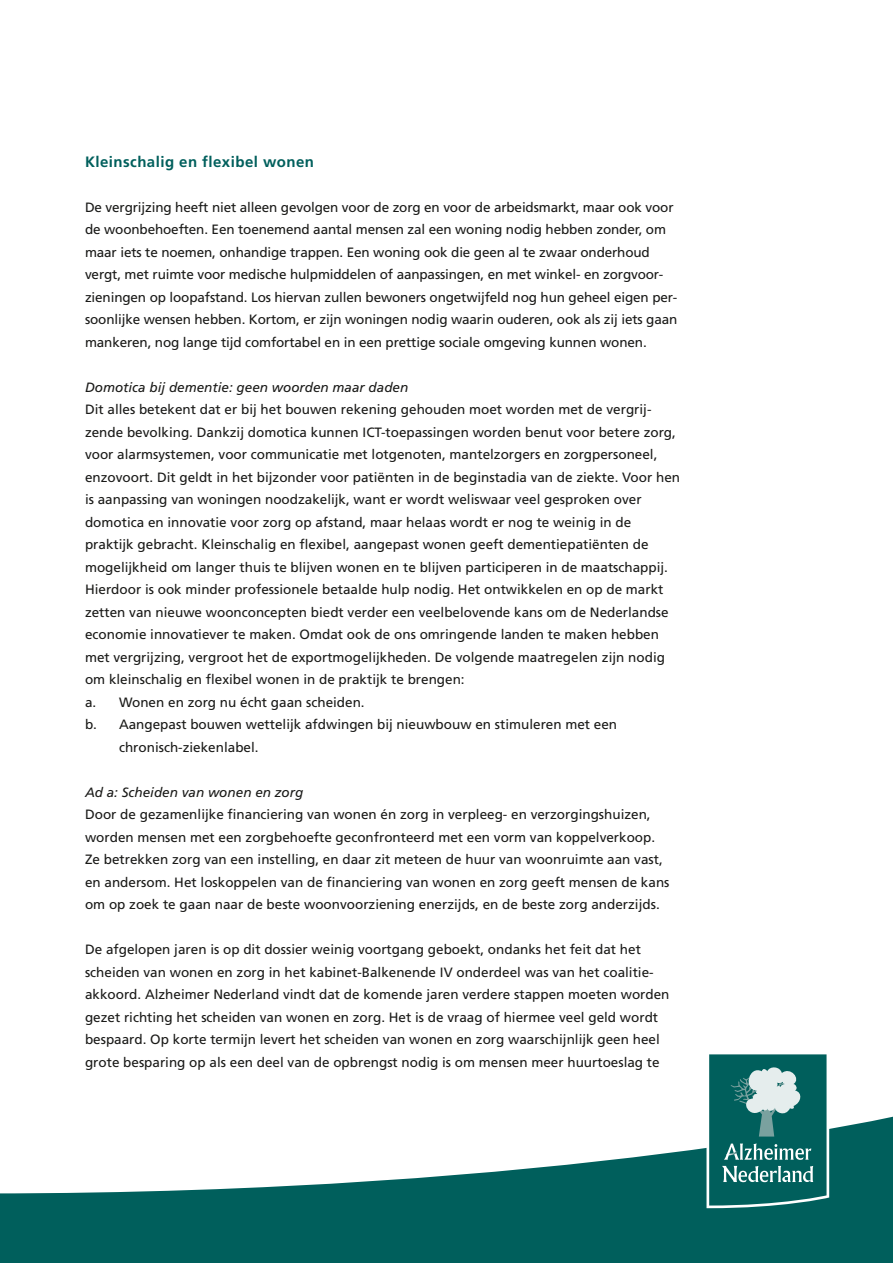
<style>
.page{position:relative;width:893px;height:1263px;background:#fff}
.page>*{position:absolute;margin:0;border:0;box-sizing:border-box;transform-origin:0 0}
.t1{font:700 15px "Frutiger";letter-spacing:.03em;color:#005f5c}
.t2{font:13.5px/22.5px "Frutiger";color:#1a1a18}
.t3{font:italic 13.5px "Frutiger";color:#1a1a18}
</style>
<div class="page">
<svg style="left:0;top:1116px;width:893px;height:147px;fill:#005f5c"></svg>
<svg style="left:706px;top:1054px;width:123px;height:154px;background:#36807e"></svg>
<p class="t1" style="left:85px;top:152px;width:230px">Kleinschalig en flexibel wonen</p>
<p class="t2" style="left:85px;top:195px;width:594px">De vergrijzing heeft niet alleen gevolgen voor de zorg en voor de arbeidsmarkt, maar ook voor de woonbehoeften. Een toenemend aantal mensen zal een woning nodig hebben zonder, om maar iets te noemen, onhandige trappen. Een woning ook die geen al te zwaar onderhoud vergt, met ruimte voor medische hulpmiddelen of aanpassingen, en met winkel- en zorgvoor&shy;zieningen op loopafstand. Los hiervan zullen bewoners ongetwijfeld nog hun geheel eigen per&shy;soonlijke wensen hebben. Kortom, er zijn woningen nodig waarin ouderen, ook als zij iets gaan mankeren, nog lange tijd comfortabel en in een prettige sociale omgeving kunnen wonen.</p>
<p class="t3" style="left:85px;top:379px;width:325px">Domotica bij dementie: geen woorden maar daden</p>
<p class="t2" style="left:85px;top:398px;width:568px">Dit alles betekent dat er bij het bouwen rekening gehouden moet worden met de vergrij-</p>
<p class="t2" style="left:85px;top:420px;width:592px">zende bevolking. Dankzij domotica kunnen ICT-toepassingen worden benut voor betere zorg,</p>
<p class="t2" style="left:85px;top:443px;width:574px">voor alarmsystemen, voor communicatie met lotgenoten, mantelzorgers en zorgpersoneel,</p>
<p class="t2" style="left:85px;top:465px;width:596px">enzovoort. Dit geldt in het bijzonder voor patiënten in de beginstadia van de ziekte. Voor hen</p>
<p class="t2" style="left:85px;top:488px;width:558px">is aanpassing van woningen noodzakelijk, want er wordt weliswaar veel gesproken over</p>
<p class="t2" style="left:85px;top:510px;width:548px">domotica en innovatie voor zorg op afstand, maar helaas wordt er nog te weinig in de</p>
<p class="t2" style="left:85px;top:533px;width:565px">praktijk gebracht. Kleinschalig en flexibel, aangepast wonen geeft dementiepatiënten de</p>
<p class="t2" style="left:85px;top:555px;width:584px">mogelijkheid om langer thuis te blijven wonen en te blijven participeren in de maatschappij.</p>
<p class="t2" style="left:85px;top:578px;width:580px">Hierdoor is ook minder professionele betaalde hulp nodig. Het ontwikkelen en op de markt</p>
<p class="t2" style="left:85px;top:601px;width:585px">zetten van nieuwe woonconcepten biedt verder een veelbelovende kans om de Nederlandse</p>
<p class="t2" style="left:85px;top:623px;width:575px">economie innovatiever te maken. Omdat ook de ons omringende landen te maken hebben</p>
<p class="t2" style="left:85px;top:646px;width:581px">met vergrijzing, vergroot het de exportmogelijkheden. De volgende maatregelen zijn nodig</p>
<p class="t2" style="left:85px;top:668px;width:381px">om kleinschalig en flexibel wonen in de praktijk te brengen:</p>
<p class="t2" style="left:85px;top:691px;width:281px">a. Wonen en zorg nu écht gaan scheiden.</p>
<p class="t2" style="left:85px;top:713px;width:534px">b. Aangepast bouwen wettelijk afdwingen bij nieuwbouw en stimuleren met een</p>
<p class="t2" style="left:119px;top:736px;width:141px">chronisch-ziekenlabel.</p>
<p class="t3" style="left:85px;top:784px;width:220px">Ad a: Scheiden van wonen en zorg</p>
<p class="t2" style="left:85px;top:803px;width:586px">Door de gezamenlijke financiering van wonen én zorg in verpleeg- en verzorgingshuizen, worden mensen met een zorgbehoefte geconfronteerd met een vorm van koppelverkoop.<br>Ze betrekken zorg van een instelling, en daar zit meteen de huur van woonruimte aan vast, en andersom. Het loskoppelen van de financiering van wonen en zorg geeft mensen de kans om op zoek te gaan naar de beste woonvoorziening enerzijds, en de beste zorg anderzijds.</p>
<p class="t2" style="left:85px;top:938px;width:586px">De afgelopen jaren is op dit dossier weinig voortgang geboekt, ondanks het feit dat het scheiden van wonen en zorg in het kabinet-Balkenende IV onderdeel was van het coalitie&shy;akkoord. Alzheimer Nederland vindt dat de komende jaren verdere stappen moeten worden gezet richting het scheiden van wonen en zorg. Het is de vraag of hiermee veel geld wordt bespaard. Op korte termijn levert het scheiden van wonen en zorg waarschijnlijk geen heel grote besparing op als een deel van de opbrengst nodig is om mensen meer huurtoeslag te</p>
</div>
